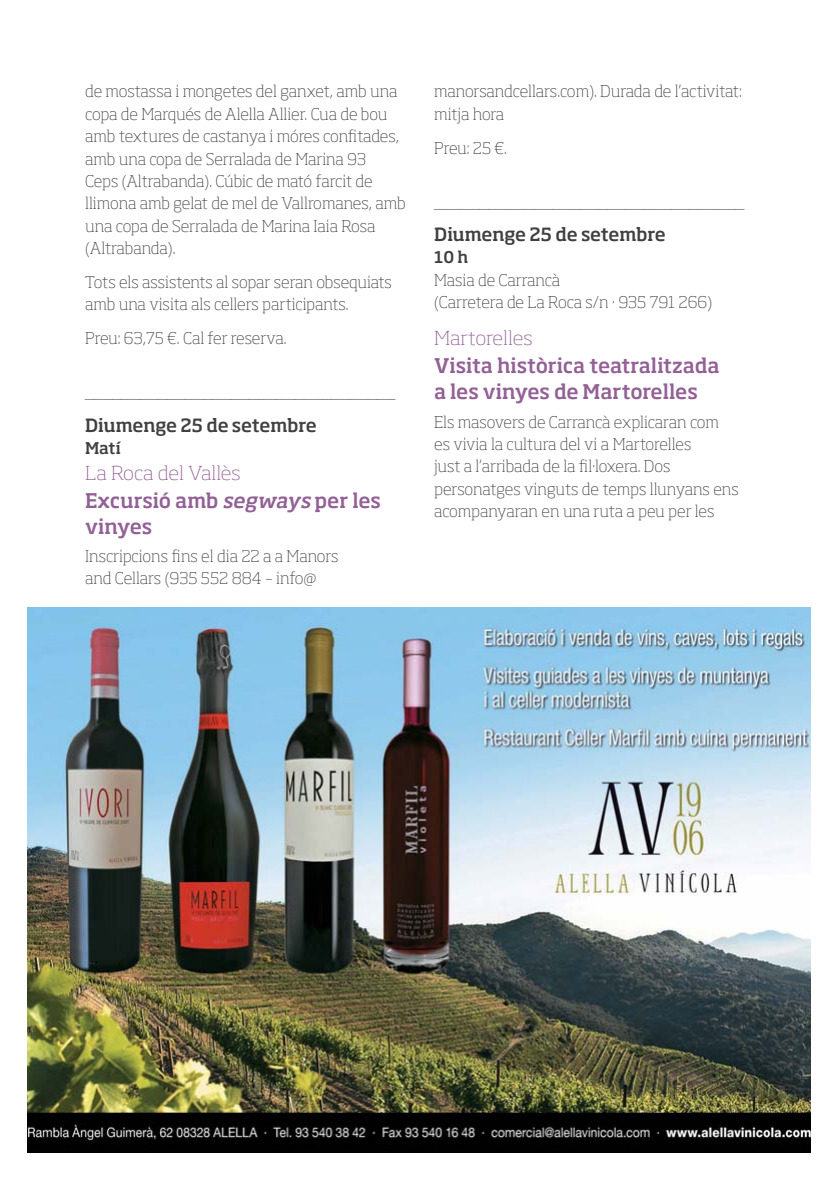
<style>
.page{position:relative;width:840px;height:1191px;background:#fff}
.page>*{position:absolute;margin:0;border:0;box-sizing:border-box;transform-origin:0 0}
.t1{font:500 20px/26px "Soho Std";letter-spacing:-.005em;color:#926095}
.t2{font:200 19px "Soho Std";color:#926095;scale:1.05 1}
.t3{font:500 18px "Soho Std";letter-spacing:-.015em;color:#404041}
.t4{font:200 16px/22.4px "Soho Std";letter-spacing:-.005em;color:#404041}
.t5{font:200 16px "Soho Std";color:#231f20}
.t6{font:500 16px "Soho Std";letter-spacing:-.005em;color:#404041}
.s1{font-style:italic}
</style>
<div class="page">
<img style="left:27px;top:608px;width:783px;height:544px">
<p class="t4" style="left:85px;top:82px;width:322px">de mostassa i mongetes del ganxet, amb una copa de Marqués de Alella Allier. Cua de bou amb textures de castanya i móres confitades, amb una copa de Serralada de Marina 93<br>Ceps (Altrabanda). Cúbic de mató farcit de llimona amb gelat de mel de Vallromanes, amb una copa de Serralada de Marina Iaia Rosa (Altrabanda).</p>
<p class="t4" style="left:85px;top:272px;width:308px">Tots els assistents al sopar seran obsequiats amb una visita als cellers participants.</p>
<p class="t4" style="left:85px;top:328px;width:203px">Preu: 63,75 €. Cal fer reserva.</p>
<p class="t5" style="left:85px;top:386px;width:312px">__________________________________</p>
<p class="t3" style="left:85px;top:417px;width:233px">Diumenge 25 de setembre</p>
<p class="t6" style="left:85px;top:441px;width:37px">Matí</p>
<p class="t2" style="left:85px;top:465px;width:150px">La Roca del Vallès</p>
<p class="t1" style="left:85px;top:489px;width:297px">Excursió amb <span class="s1">segways</span> per les vinyes</p>
<p class="t4" style="left:85px;top:546px;width:255px">Inscripcions fins el dia 22 a a Manors and Cellars (935 552 884 – info@</p>
<p class="t4" style="left:434px;top:82px;width:309px">manorsandcellars.com). Durada de l’activitat: mitja hora</p>
<p class="t4" style="left:434px;top:138px;width:74px">Preu: 25 €.</p>
<p class="t5" style="left:434px;top:195px;width:312px">__________________________________</p>
<p class="t3" style="left:434px;top:227px;width:233px">Diumenge 25 de setembre</p>
<p class="t6" style="left:434px;top:251px;width:36px">10 h</p>
<p class="t4" style="left:434px;top:270px;width:279px">Masia de Carrancà<br>(Carretera de La Roca s/n · 935 791 266)</p>
<p class="t2" style="left:434px;top:331px;width:95px">Martorelles</p>
<p class="t1" style="left:434px;top:355px;width:287px">Visita històrica teatralitzada a les vinyes de Martorelles</p>
<p class="t4" style="left:434px;top:412px;width:306px">Els masovers de Carrancà explicaran com es vivia la cultura del vi a Martorelles<br>just a l’arribada de la fil·loxera. Dos personatges vinguts de temps llunyans ens acompanyaran en una ruta a peu per les</p>
</div>
